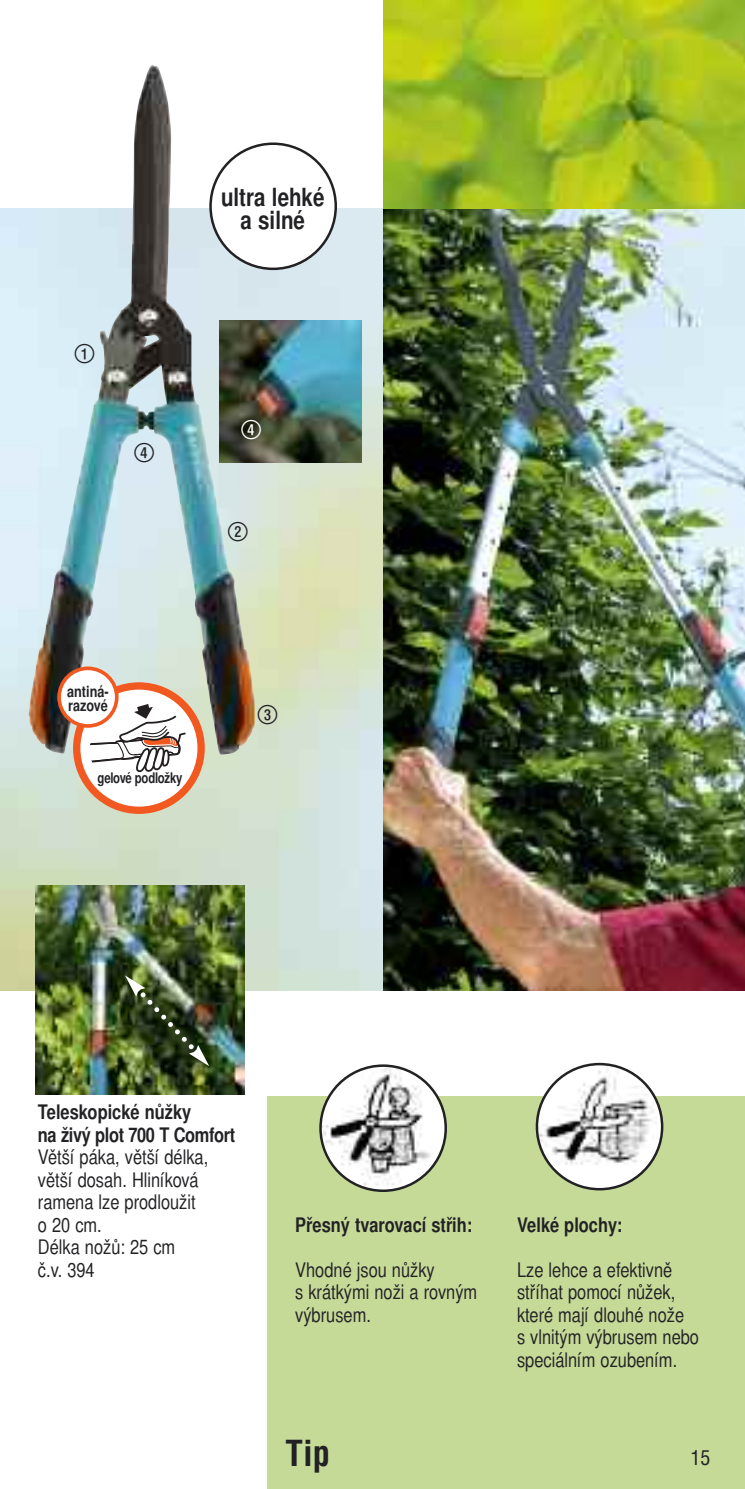
<style>
.page{position:relative;width:745px;height:1489px;background:#fff}
.page>*{position:absolute;margin:0;border:0;box-sizing:border-box;transform-origin:0 0}
.t1{font:35px "GARDENA 77 Bold Cond";color:#222225}
.t2{font:700 condensed 25px/22.5px "Nimbus Sans LCE";color:#222225;text-align:center}
.t3{font:condensed 20px/22.5px "Nimbus Sans LCE";color:#222225}
.t4{font:700 condensed 20px/22.5px "Nimbus Sans LCE";letter-spacing:-.02em;color:#222225}
.t5{font:700 condensed 20px "Nimbus Sans LCE";color:#222225}
.t6{font:20px "GARDENA Ziff Sonderz";color:#222225}
.t7{font:20px "GARDENA 57 Regular Cond";color:#222225}
.t8{font:20px "GARDENA Ziff Sonderz";color:#fff}
.t9{font:16.75px/15.8px "GARDENA 77 Bold Cond";color:#231f20}
.t10{font:700 condensed 15.5px/13.5px "Nimbus Sans LCE";color:#222225}
.t11{font:700 condensed 14.5px "Nimbus Sans LCE";letter-spacing:-.02em;color:#222225;scale:.95 1}
</style>
<div class="page">
<img style="left:0;top:208px;width:383px;height:782px">
<img style="left:383px;top:208px;width:361px;height:782px">
<div style="left:267px;top:1095px;width:477px;height:393px;background:#c6da98"></div>
<svg style="left:535px;top:1062px;width:128px;height:128px"></svg>
<svg style="left:319px;top:1064px;width:127px;height:127px"></svg>
<svg style="left:383px;top:0;width:361px;height:208px;background:#a3be21"></svg>
<img style="left:35px;top:885px;width:209px;height:209px">
<img style="left:125px;top:975px;width:84px;height:91px">
<img style="left:256px;top:321px;width:105px;height:141px">
<svg style="left:256px;top:142px;width:81px;height:128px"></svg>
<img style="left:29px;top:65px;width:227px;height:690px">
<div style="left:73px;top:682px;width:132px;height:131px;background:#f15921;border-radius:50%"></div>
<div style="left:80px;top:689px;width:117px;height:117px;background:#fff;border-radius:50%"></div>
<svg style="left:90px;top:704px;width:98px;height:68px"></svg>
<svg style="left:57px;top:666px;width:61px;height:61px"></svg>
<div style="left:61px;top:670px;width:54px;height:54px;background:#fff;border-radius:50%"></div>
<p class="t6" style="left:75px;top:342px;width:21px">1</p>
<p class="t6" style="left:134px;top:441px;width:21px">4</p>
<p class="t2" style="left:221px;top:186px;width:105px">ultra lehké a silné</p>
<p class="t8" style="left:241px;top:418px;width:21px">4</p>
<p class="t6" style="left:228px;top:520px;width:21px">2</p>
<p class="t9" style="left:68px;top:680px;width:40px">anti&shy;shock</p>
<p class="t10" style="left:67px;top:685px;width:43px">antiná&shy;razové</p>
<p class="t11" style="left:98px;top:769px;width:91px">gelové podložky</p>
<p class="t9" style="left:116px;top:775px;width:50px">Gelpad</p>
<p class="t6" style="left:258px;top:703px;width:21px">3</p>
<p class="t4" style="left:38px;top:1101px;width:199px">Teleskopické nůžky<br>na živý plot 700 T Comfort</p>
<p class="t3" style="left:38px;top:1146px;width:172px">Větší páka, větší délka, větší dosah. Hliníková ramena lze prodloužit o 20 cm.<br>Délka nožů: 25 cm<br>č.v. 394</p>
<p class="t5" style="left:295px;top:1212px;width:178px">Přesný tvarovací střih:</p>
<p class="t3" style="left:295px;top:1258px;width:183px">Vhodné jsou nůžky<br>s krátkými noži a rovným výbrusem.</p>
<h1 class="t1" style="left:285px;top:1432px;width:46px">Tip</h1>
<p class="t5" style="left:516px;top:1212px;width:107px">Velké plochy:</p>
<p class="t3" style="left:516px;top:1258px;width:183px">Lze lehce a efektivně stříhat pomocí nůžek, které mají dlouhé nože<br>s vlnitým výbrusem nebo speciálním ozubením.</p>
<p class="t7" style="left:690px;top:1445px;width:21px">15</p>
</div>
